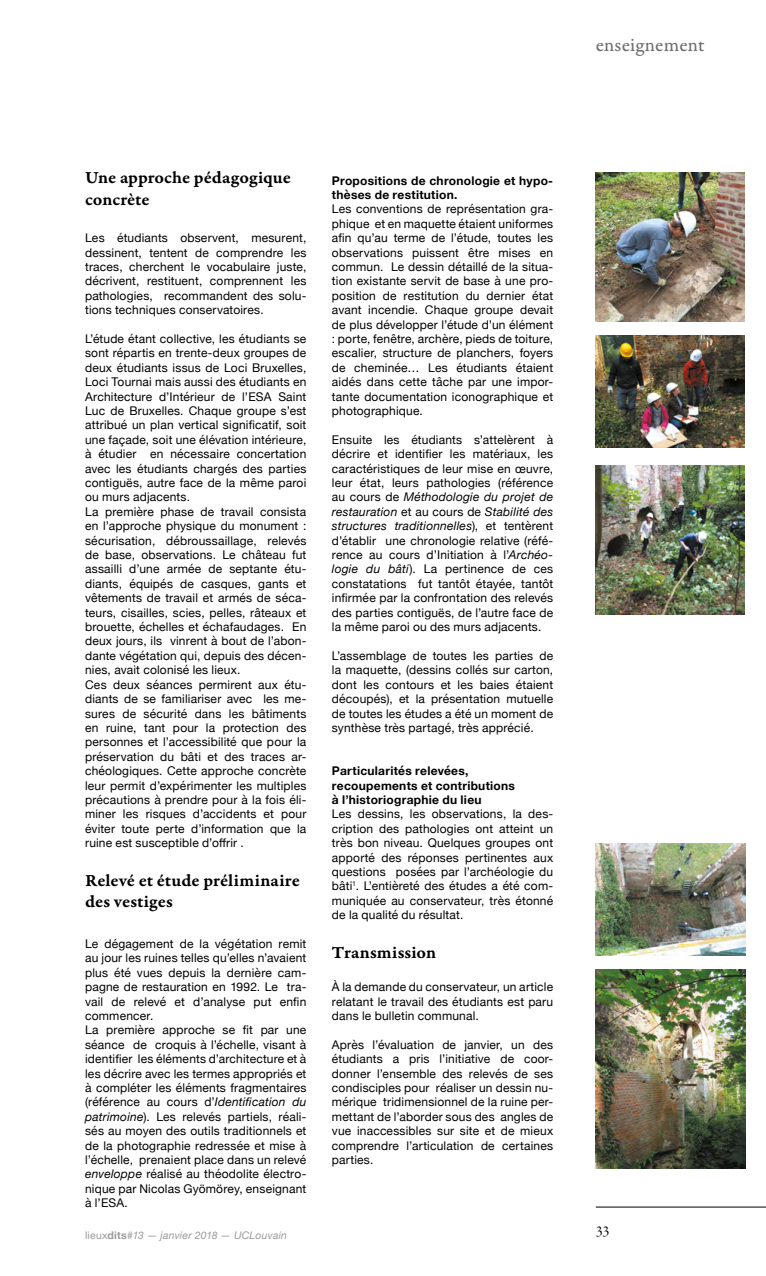
<style>
.page{position:relative;width:766px;height:1276px;background:#fff}
.page>*{position:absolute;margin:0;border:0;box-sizing:border-box;transform-origin:0 0}
.t1{font:19.5px "Garamond Premr Pro Capt";letter-spacing:.005em;color:#706f6f}
.t2{font:18px/21.6px "Garamond Premr Pro Smbd Capt";color:#000}
.t3{font:15px "Garamond Premr Pro Subh";color:#000}
.t4{font:12px/14.4px "Helvetica Neue";letter-spacing:.015em;color:#000;text-align:justify}
.t5{font:700 12px/14.4px "Helvetica Neue";letter-spacing:.025em;color:#000}
.t6{font:italic 10.5px "Helvetica Neue";letter-spacing:.02em;color:#9b9a9a}
.s1{font-style:italic}
.s2{font-style:normal}
.s3{font-weight:700;font-style:normal}
</style>
<div class="page">
<img style="left:595px;top:465px;width:149px;height:149px">
<img style="left:595px;top:843px;width:149px;height:112px">
<img style="left:595px;top:172px;width:149px;height:149px">
<img style="left:595px;top:969px;width:149px;height:199px">
<img style="left:595px;top:336px;width:149px;height:111px">
<hr style="left:595px;top:1206px;width:170px;height:1px;background:#000">
<h1 class="t1" style="left:595px;top:34px;width:110px">enseignement</h1>
<h2 class="t2" style="left:85px;top:167px;width:207px">Une approche pédagogique concrète</h2>
<p class="t4" style="left:85px;top:231px;width:223px">Les étudiants observent, mesurent, dessinent, tentent de comprendre les traces, cherchent le vocabulaire juste, décrivent, restituent, comprennent les pathologies, recommandent des solu&shy;tions techniques conservatoires.</p>
<p class="t4" style="left:85px;top:332px;width:223px;text-align:left">L’étude étant collective, les étudiants se sont répartis en trente-deux groupes de deux étudiants issus de Loci Bruxelles, Loci Tournai mais aussi des étudiants en Architecture d’Intérieur de l’ESA Saint Luc de Bruxelles. Chaque groupe s’est attribué un plan vertical significatif, soit une façade, soit une élévation intérieure, à étudier en nécessaire concertation avec les étudiants chargés des parties contiguës, autre face de la même paroi ou murs adjacents.<br>La première phase de travail consista en l’approche physique du monument : sécurisation, débroussaillage, relevés de base, observations. Le château fut assailli d’une armée de septante étu&shy;diants, équipés de casques, gants et vêtements de travail et armés de séca&shy;teurs, cisailles, scies, pelles, râteaux et brouette, échelles et échafaudages. En deux jours, ils vinrent à bout de l’abon&shy;dante végétation qui, depuis des décen&shy;nies, avait colonisé les lieux.<br>Ces deux séances permirent aux étu&shy;diants de se familiariser avec les me&shy;sures de sécurité dans les bâtiments en ruine, tant pour la protection des personnes et l’accessibilité que pour la préservation du bâti et des traces ar&shy;chéologiques. Cette approche concrète leur permit d’expérimenter les multiples précautions à prendre pour à la fois éli&shy;miner les risques d’accidents et pour éviter toute perte d’information que la ruine est susceptible d’offrir .</p>
<h2 class="t2" style="left:85px;top:870px;width:216px">Relevé et étude préliminaire des vestiges</h2>
<p class="t4" style="left:85px;top:937px;width:223px;text-align:left">Le dégagement de la végétation remit au jour les ruines telles qu’elles n’avaient plus été vues depuis la dernière cam&shy;pagne de restauration en 1992. Le tra&shy;vail de relevé et d’analyse put enfin commencer.<br>La première approche se fit par une séance de croquis à l’échelle, visant à identifier les éléments d’architecture et à les décrire avec les termes appropriés et à compléter les éléments fragmentaires (référence au cours d’<span class="s1">Identification du patrimoine</span>). Les relevés partiels, réali&shy;sés au moyen des outils traditionnels et de la photographie redressée et mise à l’échelle, prenaient place dans un relevé <span class="s1">enveloppe</span> réalisé au théodolite électro&shy;nique par Nicolas Gyömörey, enseignant à l’ESA.</p>
<p class="t6" style="left:85px;top:1227px;width:203px"><span class="s2">lieux</span><span class="s3">dits</span>#13 — janvier 2018 — UCLouvain</p>
<p class="t5" style="left:332px;top:173px;width:223px">Propositions de chronologie et hypo&shy;thèses de restitution.</p>
<p class="t4" style="left:332px;top:203px;width:223px">Les conventions de représentation gra&shy;phique et en maquette étaient uniformes afin qu’au terme de l’étude, toutes les observations puissent être mises en commun. Le dessin détaillé de la situa&shy;tion existante servit de base à une pro&shy;position de restitution du dernier état avant incendie. Chaque groupe devait de plus développer l’étude d’un élément : porte, fenêtre, archère, pieds de toiture, escalier, structure de planchers, foyers de cheminée… Les étudiants étaient aidés dans cette tâche par une impor&shy;tante documentation iconographique et photographique.</p>
<p class="t4" style="left:332px;top:433px;width:223px">Ensuite les étudiants s’attelèrent à décrire et identifier les matériaux, les caractéristiques de leur mise en œuvre, leur état, leurs pathologies (référence au cours de <span class="s1">Méthodologie du projet de restauration</span> et au cours de <span class="s1">Stabilité des structures traditionnelles</span>), et tentèrent d’établir une chronologie relative (réfé&shy;rence au cours d’Initiation à l’<span class="s1">Archéo&shy;logie du bâti</span>). La pertinence de ces constatations fut tantôt étayée, tantôt infirmée par la confrontation des relevés des parties contiguës, de l’autre face de la même paroi ou des murs adjacents.</p>
<p class="t4" style="left:332px;top:649px;width:223px">L’assemblage de toutes les parties de la maquette, (dessins collés sur carton, dont les contours et les baies étaient découpés), et la présentation mutuelle de toutes les études a été un moment de synthèse très partagé, très apprécié.</p>
<p class="t5" style="left:332px;top:764px;width:184px">Particularités relevées, recoupements et contributions à l’historiographie du lieu</p>
<p class="t4" style="left:332px;top:807px;width:223px">Les dessins, les observations, la des&shy;cription des pathologies ont atteint un très bon niveau. Quelques groupes ont apporté des réponses pertinentes aux questions posées par l’archéologie du bâti<sup>1</sup>. L’entièreté des études a été com&shy;muniquée au conservateur, très étonné de la qualité du résultat.</p>
<h2 class="t2" style="left:332px;top:942px;width:106px">Transmission</h2>
<p class="t4" style="left:332px;top:980px;width:223px">À la demande du conservateur, un article relatant le travail des étudiants est paru dans le bulletin communal.</p>
<p class="t4" style="left:332px;top:1038px;width:223px">Après l’évaluation de janvier, un des étudiants a pris l’initiative de coor&shy;donner l’ensemble des relevés de ses condisciples pour réaliser un dessin nu&shy;mérique tridimensionnel de la ruine per&shy;mettant de l’aborder sous des angles de vue inaccessibles sur site et de mieux comprendre l’articulation de certaines parties.</p>
<p class="t3" style="left:595px;top:1223px;width:15px">33</p>
</div>
